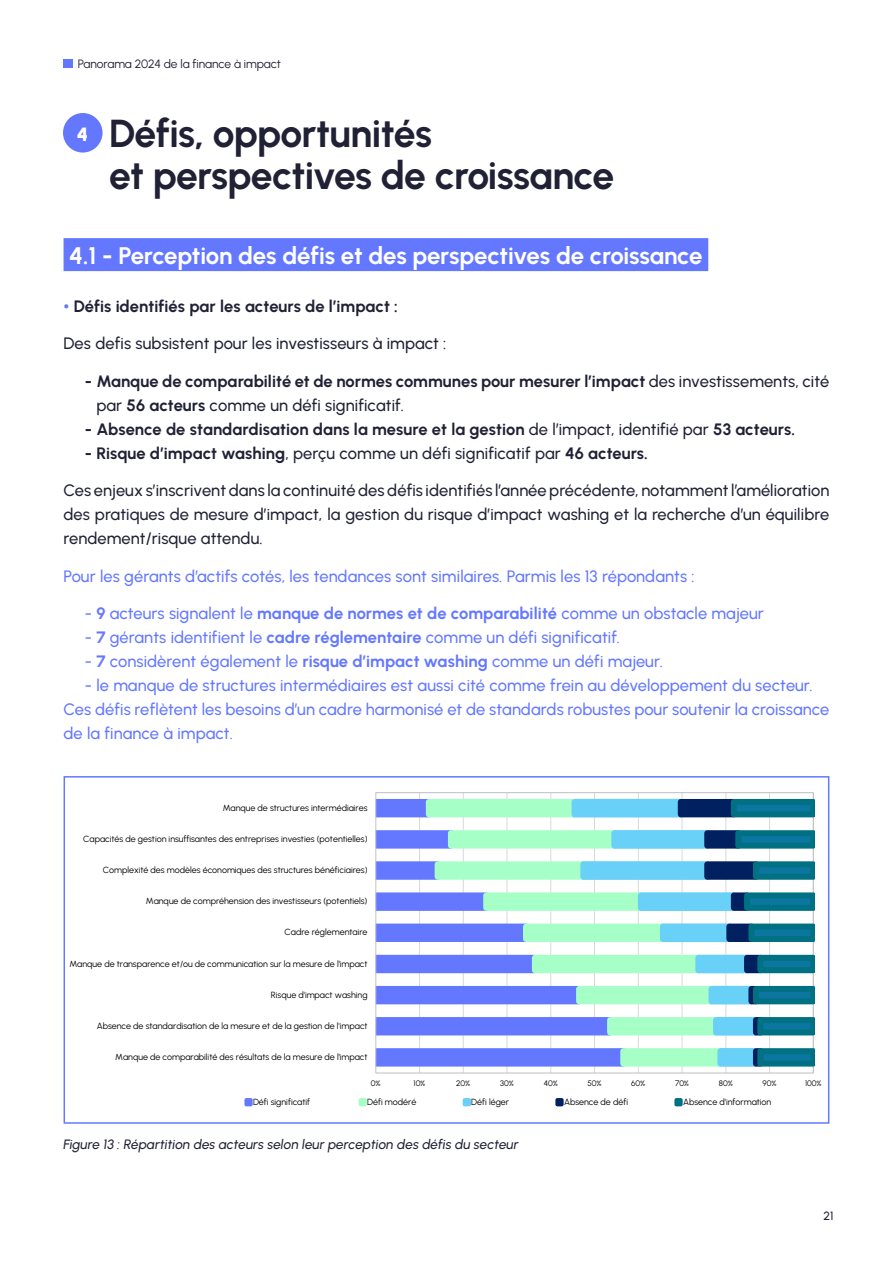
<style>
.page{position:relative;width:893px;height:1263px;background:#fff}
.page>*{position:absolute;margin:0;border:0;box-sizing:border-box;transform-origin:0 0}
.t1{font:700 39px/42px "Urbanist";letter-spacing:-.02em;color:#202135}
.t2{font:700 24px "Urbanist";letter-spacing:-.01em;color:#fff}
.t3{font:900 19.2px "Urbanist";color:#fff}
.t4{font:500 16.5px/24px "Urbanist";letter-spacing:.005em;color:#6478ff}
.t5{font:700 16.5px/24px "Urbanist";color:#202135}
.t6{font:500 16.5px/24px "Urbanist";letter-spacing:.005em;color:#202135;text-align:justify}
.t7{font:italic 500 13.5px "Urbanist";letter-spacing:.005em;color:#202135}
.t8{font:12px "Urbanist";letter-spacing:-.005em;color:#202135}
.t9{font:500 12px "Urbanist";color:#202135}
.t10{font:8.85px "Urbanist";color:#000}
.t11{font:7.95px "Urbanist";color:#000}
.s1{font-family:"DM Sans";font-weight:400;color:#6478ff}
.s2{font-weight:500}
.s3{font-weight:700}
</style>
<div class="page">
<div style="left:64px;top:60px;width:9px;height:8px;background:#6478ff"></div>
<div style="left:63px;top:113px;width:40px;height:40px;background:#6478ff;border-radius:50%"></div>
<div style="left:64px;top:238px;width:644px;height:33px;background:#6478ff"></div>
<div style="left:64px;top:776px;width:765px;height:348px;background:#fff;border:2px solid #6478ff"></div>
<svg style="left:66px;top:787px;width:749px;height:323px"></svg>
<h3 class="t8" style="left:78px;top:56px;width:205px">Panorama 2024 de la finance à impact</h3>
<h3 class="t3" style="left:77px;top:120px;width:13px">4</h3>
<h1 class="t1" style="left:109px;top:111px;width:506px">Défis, opportunités<br>et perspectives de croissance</h1>
<h2 class="t2" style="left:69px;top:239px;width:635px">4.1 - Perception des défis et des perspectives de croissance</h2>
<h3 class="t5" style="left:64px;top:293px;width:336px"><span class="s1">•</span> Défis identifiés par les acteurs de l’impact :</h3>
<h3 class="t6" style="left:64px;top:331px;width:384px">Des defis subsistent pour les investisseurs à impact :</h3>
<h3 class="t5" style="left:96px;top:368px;width:734px;text-indent:-12px">- Manque de comparabilité et de normes communes pour mesurer l’impact <span class="s2">des investissements, cité par</span> 56 acteurs <span class="s2">comme un défi significatif.</span></h3>
<h3 class="t5" style="left:85px;top:416px;width:712px">- Absence de standardisation dans la mesure et la gestion <span class="s2">de l’impact, identifié par</span> 53 acteurs.</h3>
<h3 class="t5" style="left:85px;top:440px;width:565px">- Risque d’impact washing<span class="s2">, perçu comme un défi significatif par</span> 46 acteurs.</h3>
<p class="t6" style="left:64px;top:478px;width:767px">Ces enjeux s’inscrivent dans la continuité des défis identifiés l’année précédente, notamment l’amélioration des pratiques de mesure d’impact, la gestion du risque d’impact washing et la recherche d’un équilibre rendement/risque attendu.</p>
<h3 class="t4" style="left:64px;top:563px;width:633px">Pour les gérants d’actifs cotés, les tendances sont similaires. Parmis les 13 répondants :</h3>
<h3 class="t4" style="left:85px;top:601px;width:681px">- <span class="s3">9</span> acteurs signalent le <span class="s3">manque de normes et de comparabilité</span> comme un obstacle majeur</h3>
<h3 class="t4" style="left:85px;top:625px;width:537px">- <span class="s3">7</span> gérants identifient le <span class="s3">cadre réglementaire</span> comme un défi significatif.</h3>
<h3 class="t4" style="left:85px;top:649px;width:579px">- <span class="s3">7</span> considèrent également le <span class="s3">risque d’impact washing</span> comme un défi majeur.</h3>
<h3 class="t4" style="left:64px;top:673px;width:767px;text-indent:21px">- le manque de structures intermédiaires est aussi cité comme frein au développement du secteur.<br>Ces défis reflètent les besoins d’un cadre harmonisé et de standards robustes pour soutenir la croissance de la finance à impact.</h3>
<p class="t10" style="left:223px;top:802px;width:146px">Manque de structures intermédiaires</p>
<p class="t10" style="left:83px;top:833px;width:286px">Capacités de gestion insuffisantes des entreprises investies (potentielles)</p>
<p class="t10" style="left:103px;top:864px;width:266px">Complexité des modèles économiques des structures bénéficiaires)</p>
<p class="t10" style="left:146px;top:895px;width:223px">Manque de compréhension des investisseurs (potentiels)</p>
<p class="t10" style="left:285px;top:926px;width:85px">Cadre réglementaire</p>
<p class="t10" style="left:69px;top:958px;width:300px">Manque de transparence et/ou de communication sur la mesure de l'impact</p>
<p class="t10" style="left:271px;top:989px;width:98px">Risque d'impact washing</p>
<p class="t10" style="left:97px;top:1020px;width:272px">Absence de standardisation de la mesure et de la gestion de l'impact</p>
<p class="t10" style="left:115px;top:1051px;width:254px">Manque de comparabilité des résultats de la mesure de l'impact</p>
<p class="t11" style="left:371px;top:1077px;width:11px">0%</p>
<p class="t11" style="left:414px;top:1077px;width:13px">10%</p>
<p class="t11" style="left:456px;top:1077px;width:16px">20%</p>
<p class="t11" style="left:500px;top:1077px;width:15px">30%</p>
<p class="t11" style="left:544px;top:1077px;width:16px">40%</p>
<p class="t11" style="left:587px;top:1077px;width:16px">50%</p>
<p class="t11" style="left:631px;top:1077px;width:16px">60%</p>
<p class="t11" style="left:675px;top:1077px;width:16px">70%</p>
<p class="t11" style="left:719px;top:1077px;width:16px">80%</p>
<p class="t11" style="left:763px;top:1077px;width:16px">90%</p>
<p class="t11" style="left:805px;top:1077px;width:18px">100%</p>
<p class="t10" style="left:253px;top:1096px;width:59px">Défi significatif</p>
<p class="t10" style="left:367px;top:1096px;width:51px">Défi modéré</p>
<p class="t10" style="left:471px;top:1096px;width:39px">Défi léger</p>
<p class="t10" style="left:564px;top:1096px;width:66px">Absence de défi</p>
<p class="t10" style="left:683px;top:1096px;width:90px">Absence d'information</p>
<h3 class="t7" style="left:64px;top:1135px;width:457px">Figure 13 : Répartition des acteurs selon leur perception des défis du secteur</h3>
<h3 class="t9" style="left:823px;top:1207px;width:12px">21</h3>
</div>
